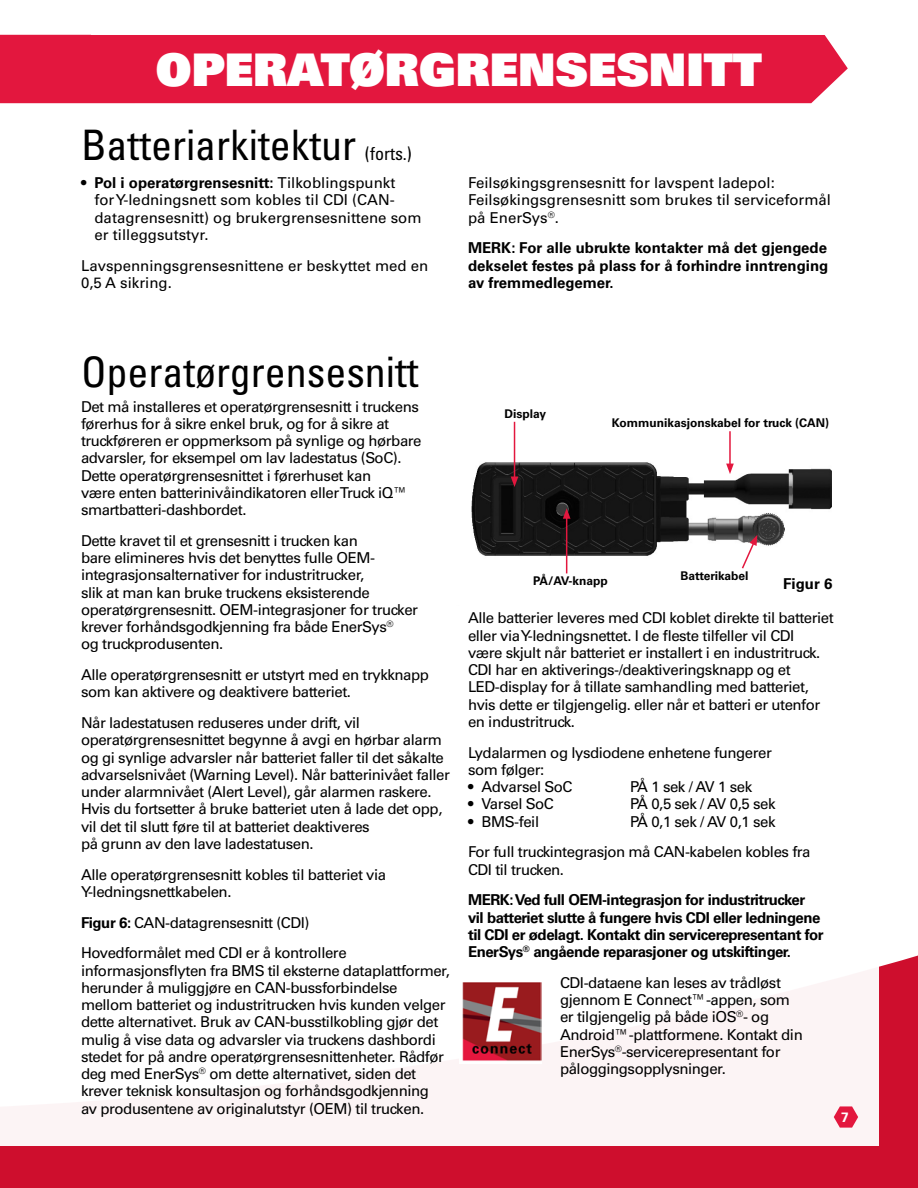
<style>
.page{position:relative;width:918px;height:1188px;background:#fff}
.page>*{position:absolute;margin:0;border:0;box-sizing:border-box;transform-origin:0 0}
.t1{font:45px "Univers LT Std X Black";color:#fff}
.Labels{font:condensed 42px "Univers LT Std";color:#000}
.Labels-2{font:condensed 18px "Univers LT Std";color:#000}
.Labels-3{font:15px/17.2px "Univers LT Std";letter-spacing:-.03em;color:#000}
.Labels-4{font:700 15px/17.2px "Univers LT Std";letter-spacing:-.03em;color:#000}
.Labels-5{font:15px/17.2px "Univers LT Std";color:#000}
.t2{font:700 13.5px "Univers LT Std";color:#fff}
.Labels-6{font:700 12px "Univers LT Std";color:#000}
.s1{font-weight:700}
</style>
<div class="page">
<div style="left:0;top:955px;width:918px;height:233px;background:#ce0e2d"></div>
<div style="left:0;top:857px;width:879px;height:289px;background:#fff"></div>
<div style="left:135px;top:35px;width:713px;height:68px;background:#e3173e"></div>
<div style="left:0;top:35px;width:135px;height:68px;background:#e3173e"></div>
<img style="left:471px;top:421px;width:361px;height:153px">
<svg style="left:741px;top:535px;width:16px;height:35px"></svg>
<hr style="left:566px;top:516px;width:1px;height:57px;background:#e3173e">
<svg style="left:563px;top:508px;width:8px;height:11px"></svg>
<hr style="left:514px;top:422px;width:1px;height:57px;background:#e3173e">
<svg style="left:511px;top:477px;width:7px;height:10px"></svg>
<hr style="left:729px;top:431px;width:2px;height:35px;background:#e3173e">
<svg style="left:726px;top:464px;width:8px;height:10px"></svg>
<img style="left:462px;top:982px;width:79px;height:79px">
<svg style="left:834px;top:1106px;width:24px;height:22px"></svg>
<p class="t1" style="left:156px;top:40px;width:608px">OPERATØRGRENSESNITT</p>
<p class="Labels" style="left:81px;top:118px;width:277px">Batteriarkitektur</p>
<p class="Labels-2" style="left:365px;top:142px;width:48px">(forts.)</p>
<p class="Labels-5" style="left:94px;top:174px;width:329px;text-indent:-14px"><span class="s1">• Pol i operatørgrensesnitt:</span> Tilkoblingspunkt<br>for Y-ledningsnett som kobles til CDI (CAN&shy;datagrensesnitt) og brukergrensesnittene som er tilleggsutstyr.</p>
<p class="Labels-5" style="left:81px;top:257px;width:349px">Lavspenningsgrensesnittene er beskyttet med en<br>0,5 A sikring.</p>
<p class="Labels-5" style="left:468px;top:174px;width:365px">Feilsøkingsgrensesnitt for lavspent ladepol:<br>Feilsøkingsgrensesnitt som brukes til serviceformål på EnerSys<sup>®</sup>.</p>
<p class="Labels-4" style="left:468px;top:240px;width:362px;text-align:justify">MERK: For alle ubrukte kontakter må det gjengede dekselet festes på plass for å forhindre inntrenging av fremmedlegemer.</p>
<p class="Labels" style="left:81px;top:345px;width:339px">Operatørgrensesnitt</p>
<p class="Labels-3" style="left:81px;top:398px;width:342px">Det må installeres et operatørgrensesnitt i truckens førerhus for å sikre enkel bruk, og for å sikre at truckføreren er oppmerksom på synlige og hørbare advarsler, for eksempel om lav ladestatus (SoC).<br>Dette operatørgrensesnittet i førerhuset kan<br>være enten batterinivåindikatoren eller Truck iQ™ smartbatteri-dashbordet.</p>
<p class="Labels-3" style="left:81px;top:532px;width:339px">Dette kravet til et grensesnitt i trucken kan<br>bare elimineres hvis det benyttes fulle OEM&shy;integrasjonsalternativer for industritrucker,<br>slik at man kan bruke truckens eksisterende operatørgrensesnitt. OEM-integrasjoner for trucker krever forhåndsgodkjenning fra både EnerSys<sup>®<br></sup>og truckprodusenten.</p>
<p class="Labels-3" style="left:81px;top:666px;width:350px">Alle operatørgrensesnitt er utstyrt med en trykknapp som kan aktivere og deaktivere batteriet.</p>
<p class="Labels-3" style="left:81px;top:714px;width:370px">Når ladestatusen reduseres under drift, vil operatørgrensesnittet begynne å avgi en hørbar alarm og gi synlige advarsler når batteriet faller til det såkalte advarselsnivået (Warning Level). Når batterinivået faller under alarmnivået (Alert Level), går alarmen raskere.<br>Hvis du fortsetter å bruke batteriet uten å lade det opp, vil det til slutt føre til at batteriet deaktiveres<br>på grunn av den lave ladestatusen.</p>
<p class="Labels-3" style="left:81px;top:866px;width:307px">Alle operatørgrensesnitt kobles til batteriet via<br>Y-ledningsnettkabelen.</p>
<p class="Labels-3" style="left:81px;top:914px;width:230px"><span class="s1">Figur 6:</span> CAN-datagrensesnitt (CDI)</p>
<p class="Labels-3" style="left:81px;top:945px;width:371px">Hovedformålet med CDI er å kontrollere informasjonsflyten fra BMS til eksterne dataplattformer, herunder å muliggjøre en CAN-bussforbindelse mellom batteriet og industritrucken hvis kunden velger dette alternativet. Bruk av CAN-busstilkobling gjør det mulig å vise data og advarsler via truckens dashbordi stedet for på andre operatørgrensesnittenheter. Rådfør deg med EnerSys<sup>®</sup> om dette alternativet, siden det krever teknisk konsultasjon og forhåndsgodkjenning<br>av produsentene av originalutstyr (OEM) til trucken.</p>
<p class="Labels-6" style="left:504px;top:406px;width:43px">Display</p>
<p class="Labels-6" style="left:612px;top:416px;width:219px">Kommunikasjonskabel for truck (CAN)</p>
<p class="Labels-6" style="left:533px;top:574px;width:76px">PÅ/AV-knapp</p>
<p class="Labels-6" style="left:680px;top:569px;width:70px">Batterikabel</p>
<p class="Labels-4" style="left:783px;top:575px;width:51px">Figur 6</p>
<p class="Labels-3" style="left:468px;top:609px;width:367px">Alle batterier leveres med CDI koblet direkte til batteriet eller via Y-ledningsnettet. I de fleste tilfeller vil CDI<br>være skjult når batteriet er installert i en industritruck.<br>CDI har en aktiverings-/deaktiveringsknapp og et LED-display for å tillate samhandling med batteriet, hvis dette er tilgjengelig. eller når et batteri er utenfor en industritruck.</p>
<p class="Labels-3" style="left:468px;top:744px;width:305px">Lydalarmen og lysdiodene enhetene fungerer som følger:</p>
<p class="Labels-3" style="left:468px;top:778px;width:106px">• Advarsel SoC</p>
<p class="Labels-3" style="left:630px;top:778px;width:124px">PÅ 1 sek / AV 1 sek</p>
<p class="Labels-3" style="left:468px;top:795px;width:87px">• Varsel SoC</p>
<p class="Labels-3" style="left:630px;top:795px;width:147px">PÅ 0,5 sek / AV 0,5 sek</p>
<p class="Labels-3" style="left:468px;top:813px;width:73px">• BMS-feil</p>
<p class="Labels-3" style="left:630px;top:813px;width:147px">PÅ 0,1 sek / AV 0,1 sek</p>
<p class="Labels-3" style="left:468px;top:843px;width:344px">For full truckintegrasjon må CAN-kabelen kobles fra<br>CDI til trucken.</p>
<p class="Labels-4" style="left:468px;top:892px;width:357px">MERK: Ved full OEM-integrasjon for industritrucker vil batteriet slutte å fungere hvis CDI eller ledningene til CDI er ødelagt. Kontakt din servicerepresentant for EnerSys<sup>®</sup> angående reparasjoner og utskiftinger.</p>
<p class="Labels-3" style="left:560px;top:974px;width:244px">CDI-dataene kan leses av trådløst gjennom E Connect™-appen, som er tilgjengelig på både iOS<sup>®</sup>- og Android™-plattformene. Kontakt din EnerSys<sup>®</sup>-servicerepresentant for påloggingsopplysninger.</p>
<p class="t2" style="left:841px;top:1109px;width:9px">7</p>
</div>
